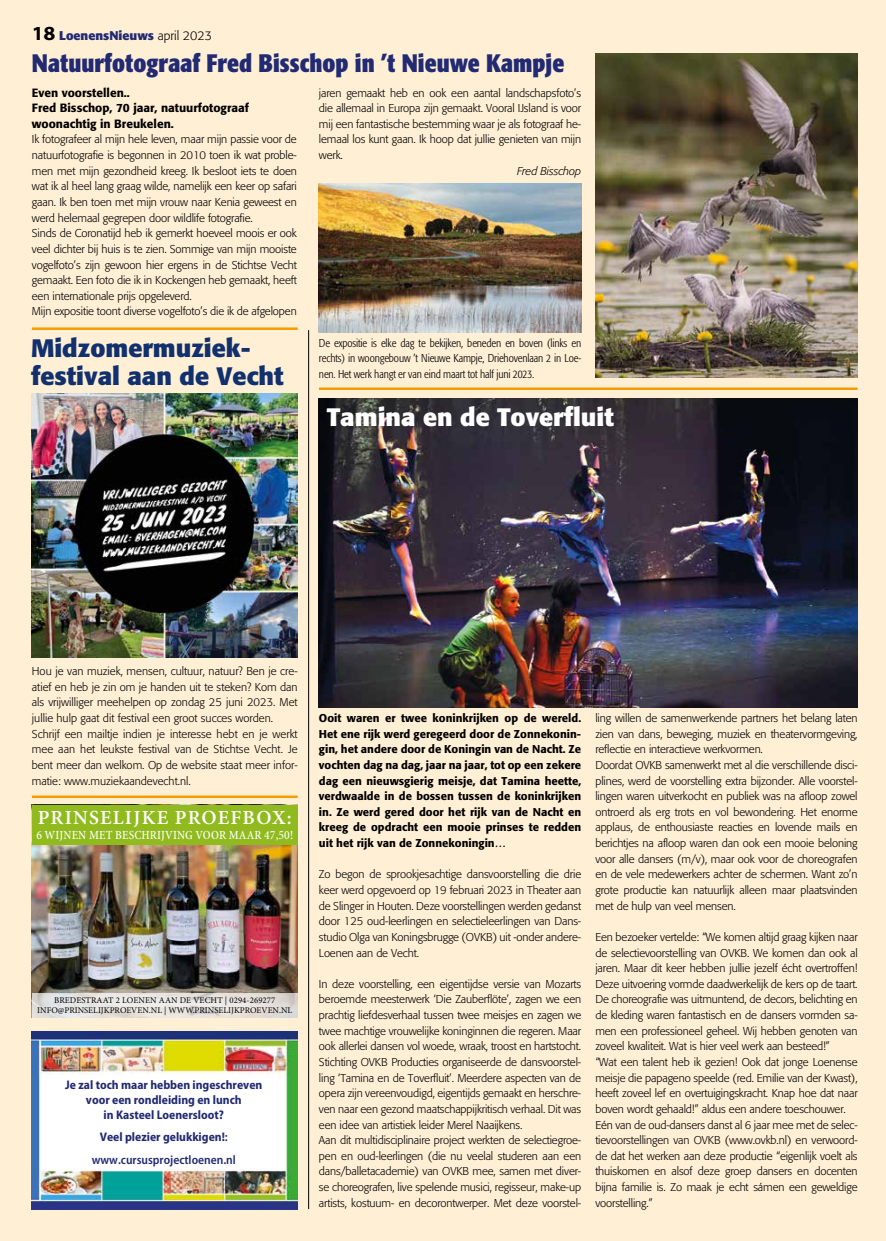
<style>
.page{position:relative;width:886px;height:1241px;background:#fff}
.page>*{position:absolute;margin:0;border:0;box-sizing:border-box;transform-origin:0 0}
.t1{font:700 condensed 25px "Formata";color:#212a72}
.t2{font:700 25px/27.5px "Formata";color:#11306e}
.t3{font:700 25px "Formata";color:#fff}
.t4{font:600 20px "Minion Pro";letter-spacing:.06em;color:#fff}
.t5{font:700 semi-condensed 12.5px/15px "Myriad Pro";color:#212a72;text-align:center}
.t6{font:600 semi-condensed 12.5px/22.5px "Myriad Pro";color:#212a72;text-align:center}
.t7{font:500 condensed 12.5px "Minion Pro";letter-spacing:.01em;color:#fff}
.t8{font:700 12.5px "Formata";color:#212a72}
.t9{font:500 11.88px/15.6px "Formata";color:#000}
.t10{font:300 11.25px/15.6px "Formata";letter-spacing:-.01em;color:#000}
.t11{font:500 11.25px/15.6px "Formata";color:#000;text-align:justify}
.t12{font:300 condensed 11.25px/15.6px "Formata";letter-spacing:-.01em;color:#000;text-align:justify}
.t13{font:italic 300 11.25px "Formata";letter-spacing:-.01em;color:#000}
.t14{font:8.75px/10.5px "Minion Pro";color:#000;text-align:center}
.s1{font-family:"Myriad Pro";font-stretch:semi-expanded;font-size:20px;color:#000}
.s2{font-weight:300;color:#000}
.s3{font-weight:700}
</style>
<div class="page">
<div style="left:0;top:0;width:886px;height:1240px;background:#ffefd5"></div>
<hr style="left:308px;top:330px;width:1px;height:878px;background:#000">
<hr style="left:319px;top:387px;width:538px;height:3px;background:#f59c00">
<img style="left:32px;top:393px;width:266px;height:264px">
<hr style="left:32px;top:795px;width:266px;height:2px;background:#f59c00">
<hr style="left:32px;top:327px;width:266px;height:3px;background:#f59c00">
<img style="left:319px;top:398px;width:538px;height:309px">
<img style="left:319px;top:183px;width:262px;height:149px">
<img style="left:595px;top:53px;width:262px;height:324px">
<img style="left:32px;top:844px;width:266px;height:148px">
<div style="left:32px;top:804px;width:266px;height:40px;background:#90ba1e"></div>
<svg style="left:32px;top:992px;width:266px;height:25px;background:#e0ddda"></svg>
<img style="left:31px;top:1031px;width:266px;height:60px">
<img style="left:31px;top:1091px;width:266px;height:117px">
<div style="left:42px;top:1078px;width:243px;height:90px;background:#fff"></div>
<p class="t8" style="left:32px;top:28px;width:182px"><span class="s1">18</span> LoenensNieuws <span class="s2">april 2023</span></p>
<h1 class="t1" style="left:32px;top:48px;width:534px">Natuurfotograaf Fred Bisschop in ’t Nieuwe Kampje</h1>
<p class="t9" style="left:32px;top:84px;width:219px">Even voorstellen..<br>Fred Bisschop, 70 jaar, natuurfotograaf woonachtig in Breukelen.</p>
<p class="t10" style="left:32px;top:132px;width:266px">Ik fotografeer al mijn hele leven, maar mijn passie voor de natuurfotografie is begonnen in 2010 toen ik wat proble&shy;men met mijn gezondheid kreeg. Ik besloot iets te doen wat ik al heel lang graag wilde, namelijk een keer op safari gaan. Ik ben toen met mijn vrouw naar Kenia geweest en werd helemaal gegrepen door wildlife fotografie.<br>Sinds de Coronatijd heb ik gemerkt hoeveel moois er ook veel dichter bij huis is te zien. Sommige van mijn mooiste vogelfoto’s zijn gewoon hier ergens in de Stichtse Vecht gemaakt. Een foto die ik in Kockengen heb gemaakt, heeft een internationale prijs opgeleverd.<br>Mijn expositie toont diverse vogelfoto’s die ik de afgelopen</p>
<h1 class="t2" style="left:31px;top:334px;width:254px">Midzomermuziek&shy;festival aan de Vecht</h1>
<p class="t10" style="left:319px;top:85px;width:264px;text-align:justify">jaren gemaakt heb en ook een aantal landschapsfoto’s die allemaal in Europa zijn gemaakt. Vooral IJsland is voor mij een fantastische bestemming waar je als fotograaf he&shy;lemaal los kunt gaan. Ik hoop dat jullie genieten van mijn werk.</p>
<p class="t13" style="left:517px;top:164px;width:66px">Fred Bisschop</p>
<p class="t12" style="left:319px;top:335px;width:264px">De expositie is elke dag te bekijken, beneden en boven (links en rechts) in woongebouw ’t Nieuwe Kampje, Driehovenlaan 2 in Loe&shy;nen. Het werk hangt er van eind maart tot half juni 2023.</p>
<h1 class="t3" style="left:327px;top:401px;width:289px">Tamina en de Toverfluit</h1>
<p class="t10" style="left:32px;top:663px;width:267px">Hou je van muziek, mensen, cultuur, natuur? Ben je cre&shy;atief en heb je zin om je handen uit te steken? Kom dan als vrijwilliger meehelpen op zondag 25 juni 2023. Met jullie hulp gaat dit festival een groot succes worden.<br>Schrijf een mailtje indien je interesse hebt en je werkt mee aan het leukste festival van de Stichtse Vecht. Je bent meer dan welkom. Op de website staat meer infor&shy;matie: www.muziekaandevecht.nl.</p>
<h2 class="t4" style="left:38px;top:805px;width:255px">PRINSELIJKE PROEFBOX:</h2>
<p class="t7" style="left:36px;top:827px;width:258px">6 WIJNEN MET BESCHRIJVING VOOR MAAR 47,50!</p>
<p class="t14" style="left:37px;top:995px;width:257px">BREDESTRAAT 2 LOENEN AAN DE VECHT | 0294-269277<br>INFO@PRINSELIJKPROEVEN.NL | WWW.PRINSELIJKPROEVEN.NL</p>
<p class="t5" style="left:65px;top:1076px;width:199px">Je zal toch maar hebben ingeschreven voor een rondleiding en lunch<br>in Kasteel Loenersloot?</p>
<p class="t6" style="left:92px;top:1125px;width:146px"><span class="s3">Veel plezier gelukkigen!</span>: www.cursusprojectloenen.nl</p>
<p class="t11" style="left:319px;top:710px;width:264px">Ooit waren er twee koninkrijken op de wereld.<br>Het ene rijk werd geregeerd door de Zonnekonin&shy;gin, het andere door de Koningin van de Nacht. Ze vochten dag na dag, jaar na jaar, tot op een zekere dag een nieuwsgierig meisje, dat Tamina heette, verdwaalde in de bossen tussen de koninkrijken in. Ze werd gered door het rijk van de Nacht en kreeg de opdracht een mooie prinses te redden uit het rijk van de Zonnekoningin…</p>
<p class="t10" style="left:319px;top:866px;width:264px;text-align:justify">Zo begon de sprookjesachtige dansvoorstelling die drie keer werd opgevoerd op 19 februari 2023 in Theater aan de Slinger in Houten. Deze voorstellingen werden gedanst door 125 oud-leerlingen en selectieleerlingen van Dans&shy;studio Olga van Koningsbrugge (OVKB) uit -onder andere-Loenen aan de Vecht.</p>
<p class="t10" style="left:319px;top:975px;width:264px">In deze voorstelling, een eigentijdse versie van Mozarts beroemde meesterwerk ‘Die Zauberflöte’, zagen we een prachtig liefdesverhaal tussen twee meisjes en zagen we twee machtige vrouwelijke koninginnen die regeren. Maar ook allerlei dansen vol woede, wraak, troost en hartstocht.<br>Stichting OVKB Producties organiseerde de dansvoorstel&shy;ling ‘Tamina en de Toverfluit’. Meerdere aspecten van de opera zijn vereenvoudigd, eigentijds gemaakt en herschre&shy;ven naar een gezond maatschappijkritisch verhaal. Dit was een idee van artistiek leider Merel Naaijkens.<br>Aan dit multidisciplinaire project werkten de selectiegroe&shy;pen en oud-leerlingen (die nu veelal studeren aan een dans/balletacademie) van OVKB mee, samen met diver&shy;se choreografen, live spelende musici, regisseur, make-up artists, kostuum- en decorontwerper. Met deze voorstel-</p>
<p class="t10" style="left:595px;top:710px;width:264px">ling willen de samenwerkende partners het belang laten zien van dans, beweging, muziek en theatervormgeving, reflectie en interactieve werkvormen.<br>Doordat OVKB samenwerkt met al die verschillende disci&shy;plines, werd de voorstelling extra bijzonder. Alle voorstel&shy;lingen waren uitverkocht en publiek was na afloop zowel ontroerd als erg trots en vol bewondering. Het enorme applaus, de enthousiaste reacties en lovende mails en berichtjes na afloop waren dan ook een mooie beloning voor alle dansers (m/v), maar ook voor de choreografen en de vele medewerkers achter de schermen. Want zo’n grote productie kan natuurlijk alleen maar plaatsvinden met de hulp van veel mensen.</p>
<p class="t10" style="left:595px;top:929px;width:264px">Een bezoeker vertelde: “We komen altijd graag kijken naar de selectievoorstelling van OVKB. We komen dan ook al jaren. Maar dit keer hebben jullie jezelf écht overtroffen!<br>Deze uitvoering vormde daadwerkelijk de kers op de taart.<br>De choreografie was uitmuntend, de decors, belichting en de kleding waren fantastisch en de dansers vormden sa&shy;men een professioneel geheel. Wij hebben genoten van zoveel kwaliteit. Wat is hier veel werk aan besteed!”<br>“Wat een talent heb ik gezien! Ook dat jonge Loenense meisje die papageno speelde (red. Emilie van der Kwast), heeft zoveel lef en overtuigingskracht. Knap hoe dat naar boven wordt gehaald!” aldus een andere toeschouwer.<br>Eén van de oud-dansers danst al 6 jaar mee met de selec&shy;tievoorstellingen van OVKB (www.ovkb.nl) en verwoord&shy;de dat het werken aan deze productie “eigenlijk voelt als thuiskomen en alsof deze groep dansers en docenten bijna familie is. Zo maak je echt sámen een geweldige voorstelling.”</p>
</div>
